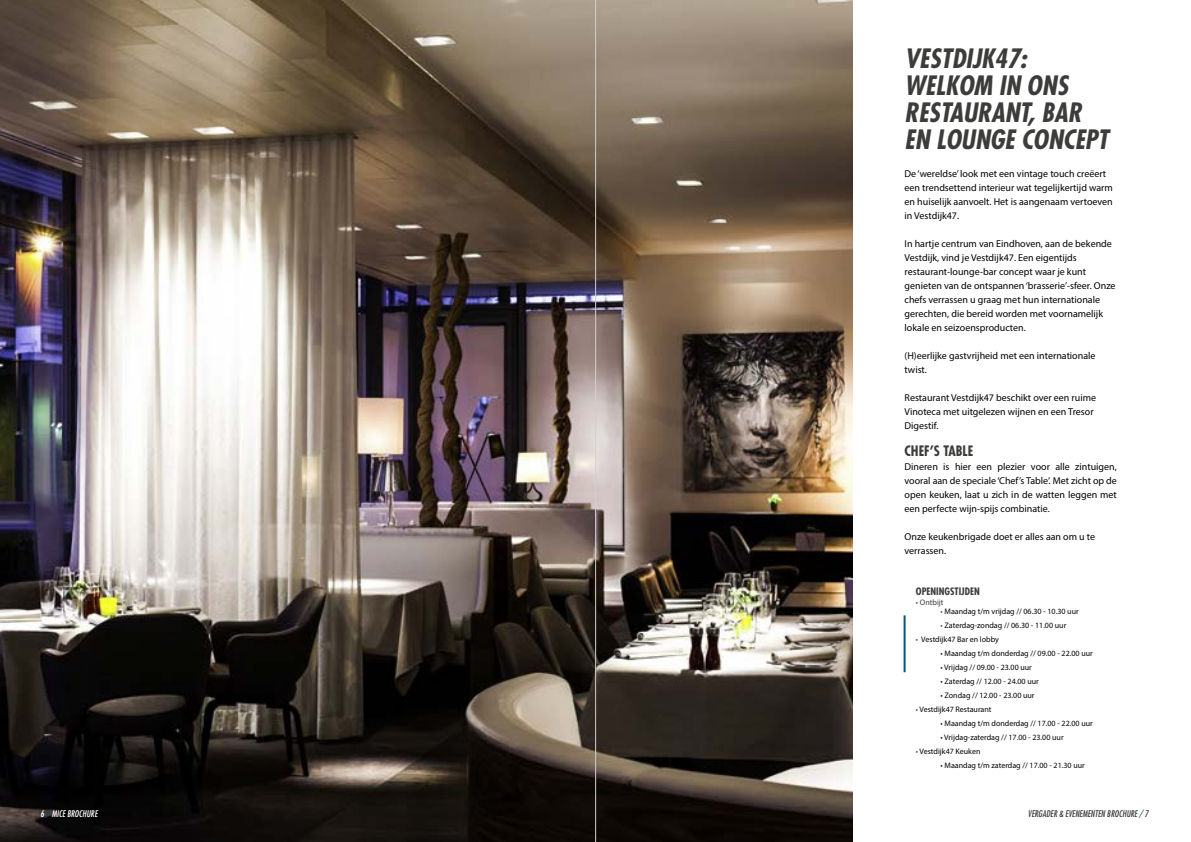
<style>
.page{position:relative;width:1191px;height:842px;background:#fff}
.page>*{position:absolute;margin:0;border:0;box-sizing:border-box;transform-origin:0 0}
.t1{font:italic 700 condensed 26px/27px "Futura Std";color:#3c3c3b}
.t2{font:700 condensed 14px "Futura Std";color:#3c3c3b}
.t3{font:10px/14px "Myriad Pro";color:#000}
.t4{font:700 condensed 10px "Futura Std";color:#3c3c3b}
.t5{font:italic condensed 9px "Futura Std";color:#3c3c3b}
.t6{font:italic condensed 9px "Futura Std";color:#fff}
.t7{font:8px "Myriad Pro";color:#000}
.t8{font:8px "Myriad Pro";color:#3c3c3b}
.s1{color:#3c3c3b}
.s2{color:#005782}
</style>
<div class="page">
<img style="left:0;top:0;width:852px;height:842px">
<hr style="left:903px;top:615px;width:2px;height:57px;background:#005782">
<hr style="left:595px;top:0;width:1px;height:842px;background:#d0d0d0">
<h1 class="t1" style="left:904px;top:45px;width:205px">VESTDIJK47:<br>WELKOM IN ONS<br>RESTAURANT, BAR<br>EN LOUNGE CONCEPT</h1>
<p class="t3" style="left:904px;top:166px;width:210px">De ‘wereldse’ look met een vintage touch creëert een trendsettend interieur wat tegelijkertijd warm en huiselijk aanvoelt. Het is aangenaam vertoeven in Vestdijk47.</p>
<p class="t3" style="left:904px;top:236px;width:212px">In hartje centrum van Eindhoven, aan de bekende Vestdijk, vind je Vestdijk47. Een eigentijds restaurant-lounge-bar concept waar je kunt genieten van de ontspannen ‘brasserie’-sfeer. Onze chefs verrassen u graag met hun internationale gerechten, die bereid worden met voornamelijk lokale en seizoensproducten.</p>
<p class="t3" style="left:904px;top:348px;width:192px">(H)eerlijke gastvrijheid met een internationale twist.</p>
<p class="t3" style="left:904px;top:390px;width:193px">Restaurant Vestdijk47 beschikt over een ruime<br>Vinoteca met uitgelezen wijnen en een Tresor<br>Digestif.</p>
<h2 class="t2" style="left:904px;top:442px;width:70px">CHEF’S TABLE</h2>
<p class="t3" style="left:904px;top:459px;width:214px;text-align:justify">Dineren is hier een plezier voor alle zintuigen, vooral aan de speciale ‘Chef’s Table’. Met zicht op de open keuken, laat u zich in de watten leggen met een perfecte wijn-spijs combinatie.</p>
<p class="t3" style="left:904px;top:529px;width:192px">Onze keukenbrigade doet er alles aan om u te verrassen.</p>
<p class="t4" style="left:916px;top:585px;width:65px">OPENINGSTIJDEN</p>
<p class="t8" style="left:916px;top:597px;width:29px">• Ontbijt</p>
<p class="t7" style="left:940px;top:607px;width:140px"><span class="s1">•</span> Maandag t/m vrijdag // 06.30 - 10.30 uur</p>
<p class="t7" style="left:940px;top:621px;width:127px"><span class="s1">•</span> Zaterdag-zondag // 06.30 - 11.00 uur</p>
<p class="t7" style="left:916px;top:635px;width:85px"><span class="s1">•</span> Vestdijk47 Bar en lobby</p>
<p class="t7" style="left:940px;top:649px;width:154px">• Maandag t/m donderdag // 09.00 - 22.00 uur</p>
<p class="t7" style="left:940px;top:663px;width:93px">• Vrijdag // 09.00 - 23.00 uur</p>
<p class="t7" style="left:940px;top:677px;width:100px">• Zaterdag // 12.00 - 24.00 uur</p>
<p class="t7" style="left:940px;top:691px;width:95px">• Zondag // 12.00 - 23.00 uur</p>
<p class="t7" style="left:916px;top:705px;width:77px"><span class="s1">•</span> Vestdijk47 Restaurant</p>
<p class="t7" style="left:940px;top:719px;width:154px">• Maandag t/m donderdag // 17.00 - 22.00 uur</p>
<p class="t7" style="left:940px;top:733px;width:124px">• Vrijdag-zaterdag // 17.00 - 23.00 uur</p>
<p class="t7" style="left:916px;top:747px;width:66px"><span class="s1">•</span> Vestdijk47 Keuken</p>
<p class="t7" style="left:940px;top:761px;width:146px">• Maandag t/m zaterdag // 17.00 - 21.30 uur</p>
<p class="t6" style="left:41px;top:809px;width:58px">6 <span class="s2">/</span> MICE BROCHURE</p>
<p class="t5" style="left:1027px;top:809px;width:122px">VERGADER &amp; EVENEMENTEN BROCHURE <span class="s2">/</span> 7</p>
</div>
